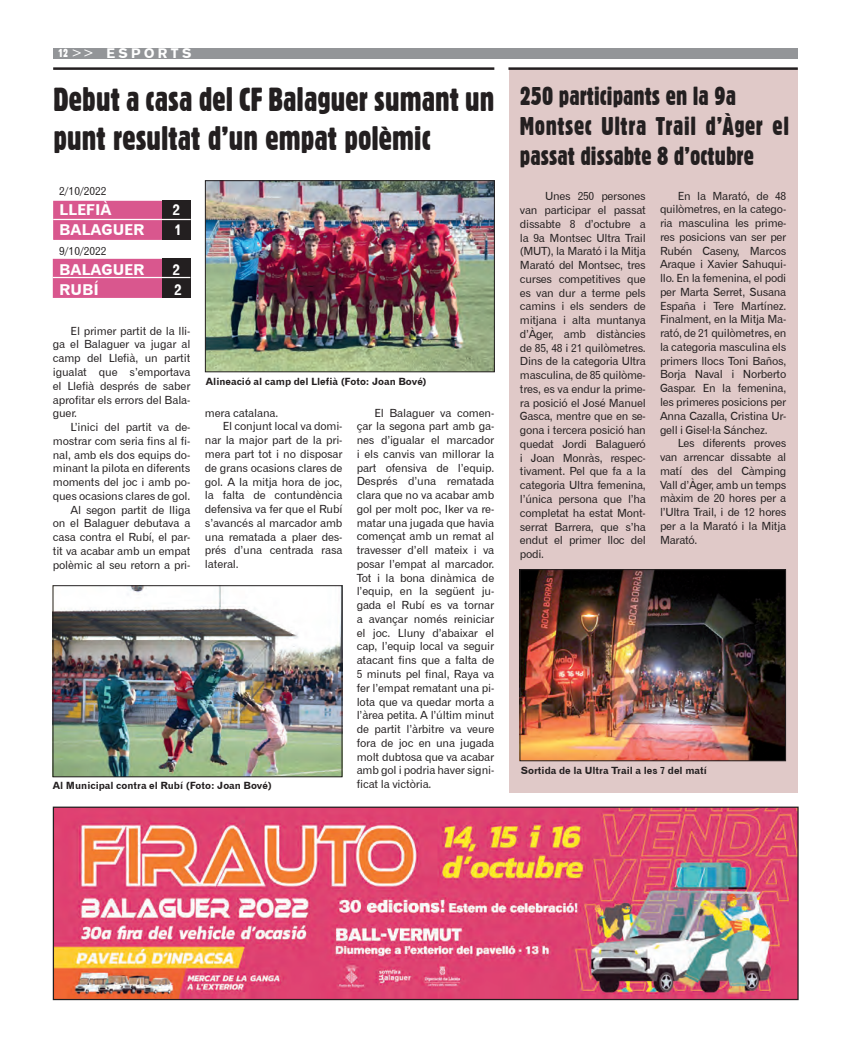
<style>
.page{position:relative;width:851px;height:1053px;background:#fff}
.page>*{position:absolute;margin:0;border:0;box-sizing:border-box;transform-origin:0 0}
.t1{font:32.5px/39px "Gothic 821 Condensed BT";color:#231f20}
.t2{font:25px/30px "Gothic 821 Condensed BT";color:#231f20}
.t3{font:15px "Gothic 720 BT Bold B";color:#fff}
.t4{font:13.75px "Gothic 725 BT Black A";letter-spacing:.25em;color:#fff}
.t5{font:11.25px/13.8px "Gothic 720 BT Roman B";letter-spacing:-.015em;color:#231f20;text-align:justify}
.t6{font:10px "Gothic 720 BT Bold B";color:#231f20}
.s1{font-family:"Gothic 821 Condensed BT";font-size:11.25px}
.s2{font-family:"Gothic 720 BT Roman B"}
</style>
<div class="page">
<div style="left:53px;top:48px;width:744px;height:10px;background:#939598"></div>
<div style="left:53px;top:259px;width:137px;height:39px;background:#d9578e;border:1px solid #d9578e"></div>
<div style="left:162px;top:259px;width:28px;height:39px;background:#231f20"></div>
<hr style="left:53px;top:277px;width:137px;height:1px;background:#fff">
<img style="left:55px;top:808px;width:741px;height:190px">
<div style="left:53px;top:806px;width:745px;height:194px;border:1px solid #231f20"></div>
<hr style="left:53px;top:67px;width:441px;height:3px;background:#231f20">
<img style="left:207px;top:182px;width:285px;height:188px">
<div style="left:205px;top:180px;width:289px;height:192px;border:1px solid #231f20"></div>
<img style="left:55px;top:587px;width:285px;height:188px">
<div style="left:53px;top:585px;width:289px;height:192px;border:1px solid #231f20"></div>
<div style="left:509px;top:68px;width:288px;height:724px;background:#e0c9c8"></div>
<img style="left:521px;top:571px;width:262px;height:187px">
<div style="left:519px;top:569px;width:266px;height:191px;border:1px solid #231f20"></div>
<hr style="left:508px;top:67px;width:289px;height:3px;background:#231f20">
<div style="left:53px;top:201px;width:138px;height:39px;background:#d9578e;border:1px solid #d9578e"></div>
<div style="left:162px;top:201px;width:29px;height:39px;background:#231f20"></div>
<hr style="left:53px;top:219px;width:138px;height:1px;background:#fff">
<p class="t4" style="left:58px;top:45px;width:135px"><span class="s1">12</span><span class="s2">&gt;&gt;</span> ESPORTS</p>
<p class="t1" style="left:54px;top:80px;width:442px">Debut a casa del CF Balaguer sumant un punt resultat d’un empat polèmic</p>
<p class="t5" style="left:59px;top:184px;width:49px">2/10/2022</p>
<p class="t3" style="left:59px;top:201px;width:54px">LLEFIÀ</p>
<p class="t3" style="left:172px;top:201px;width:9px">2</p>
<p class="t3" style="left:59px;top:221px;width:87px">BALAGUER</p>
<p class="t3" style="left:174px;top:221px;width:9px">1</p>
<p class="t5" style="left:59px;top:244px;width:49px">9/10/2022</p>
<p class="t3" style="left:59px;top:261px;width:87px">BALAGUER</p>
<p class="t3" style="left:172px;top:261px;width:9px">2</p>
<p class="t3" style="left:59px;top:281px;width:41px">RUBÍ</p>
<p class="t3" style="left:174px;top:281px;width:9px">2</p>
<p class="t5" style="left:53px;top:324px;width:139px;text-indent:18px">El primer partit de la lli&shy;ga el Balaguer va jugar al camp del Llefià, un partit igualat que s’emportava el Llefià després de saber aprofitar els errors del Bala&shy;guer.</p>
<p class="t5" style="left:53px;top:420px;width:139px;text-indent:18px">L’inici del partit va de&shy;mostrar com seria fins al fi&shy;nal, amb els dos equips do&shy;minant la pilota en diferents moments del joc i amb po&shy;ques ocasions clares de gol.</p>
<p class="t5" style="left:53px;top:502px;width:139px;text-indent:18px">Al segon partit de lliga on el Balaguer debutava a casa contra el Rubí, el par&shy;tit va acabar amb un empat polèmic al seu retorn a pri-</p>
<p class="t6" style="left:206px;top:375px;width:222px">Alineació al camp del Llefià (Foto: Joan Bové)</p>
<p class="t5" style="left:356px;top:405px;width:139px;text-indent:18px">El Balaguer va comen&shy;çar la segona part amb ga&shy;nes d’igualar el marcador i els canvis van millorar la part ofensiva de l’equip.<br>Després d’una rematada clara que no va acabar amb gol per molt poc, Iker va re&shy;matar una jugada que havia començat amb un remat al travesser d’ell mateix i va posar l’empat al marcador.<br>Tot i la bona dinàmica de l’equip, en la següent ju&shy;gada el Rubí es va tornar a avançar només reiniciar el joc. Lluny d’abaixar el cap, l’equip local va seguir atacant fins que a falta de 5 minuts pel final, Raya va fer l’empat rematant una pi&shy;lota que va quedar morta a l’àrea petita. A l’últim minut de partit l’àrbitre va veure fora de joc en una jugada molt dubtosa que va acabar amb gol i podria haver signi&shy;ficat la victòria.</p>
<p class="t5" style="left:205px;top:406px;width:75px">mera catalana.</p>
<p class="t5" style="left:205px;top:419px;width:139px;text-indent:18px">El conjunt local va domi&shy;nar la major part de la pri&shy;mera part tot i no disposar de grans ocasions clares de gol. A la mitja hora de joc, la falta de contundència defensiva va fer que el Rubí s’avancés al marcador amb una rematada a plaer des&shy;prés d’una centrada rasa lateral.</p>
<p class="t6" style="left:53px;top:778px;width:220px">Al Municipal contra el Rubí (Foto: Joan Bové)</p>
<p class="t2" style="left:519px;top:81px;width:218px">250 participants en la 9a</p>
<p class="t2" style="left:519px;top:111px;width:271px">Montsec Ultra Trail d’Àger el passat dissabte 8 d’octubre</p>
<p class="t5" style="left:660px;top:189px;width:128px;text-indent:18px">En la Marató, de 48 quilòmetres, en la catego&shy;ria masculina les prime&shy;res posicions van ser per Rubén Caseny, Marcos Araque i Xavier Sahuqui&shy;llo. En la femenina, el podi per Marta Serret, Susana España i Tere Martínez.<br>Finalment, en la Mitja Ma&shy;rató, de 21 quilòmetres, en la categoria masculina els primers llocs Toni Baños, Borja Naval i Norberto Gaspar. En la femenina, les primeres posicions per Anna Cazalla, Cristina Ur&shy;gell i Gisel·la Sánchez.</p>
<p class="t5" style="left:660px;top:436px;width:128px;text-indent:18px">Les diferents proves van arrencar dissabte al matí des del Càmping Vall d’Àger, amb un temps màxim de 20 hores per a l’Ultra Trail, i de 12 hores per a la Marató i la Mitja Marató.</p>
<p class="t5" style="left:520px;top:189px;width:127px;text-indent:25px">Unes 250 persones van participar el passat dissabte 8 d’octubre a la 9a Montsec Ultra Trail (MUT), la Marató i la Mitja Marató del Montsec, tres curses competitives que es van dur a terme pels camins i els senders de mitjana i alta muntanya d’Àger, amb distàncies de 85, 48 i 21 quilòmetres.<br>Dins de la categoria Ultra masculina, de 85 quilòme&shy;tres, es va endur la prime&shy;ra posició el José Manuel Gasca, mentre que en se&shy;gona i tercera posició han quedat Jordi Balagueró i Joan Monràs, respec&shy;tivament. Pel que fa a la categoria Ultra femenina, l’única persona que l’ha completat ha estat Mont&shy;serrat Barrera, que s’ha endut el primer lloc del podi.</p>
<p class="t6" style="left:521px;top:764px;width:187px">Sortida de la Ultra Trail a les 7 del matí</p>
</div>
